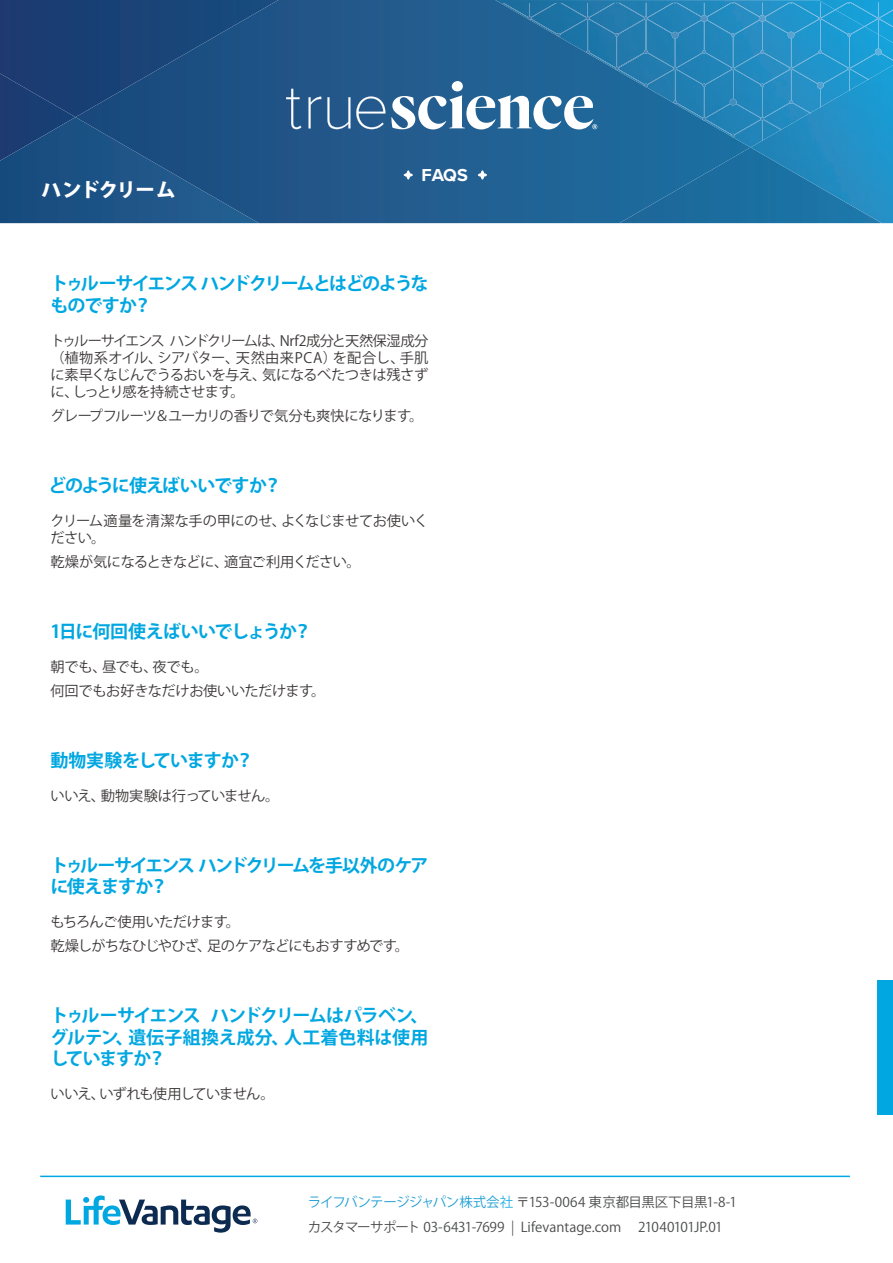
<style>
.page{position:relative;width:893px;height:1263px;background:#fff}
.page>*{position:absolute;margin:0;border:0;box-sizing:border-box;transform-origin:0 0}
.t1{font:800 19.5px "Koz Go Pr 6 N";letter-spacing:-.02em;color:#fff}
.t2{font:700 18px/21.6px "Koz Go Pr 6 N";letter-spacing:-.07em;color:#00a7e1;text-align:justify}
.t3{font:700 18px/21.6px "Koz Go Pr 6 N";letter-spacing:-.1em;color:#00a7e1}
.t4{font:700 18px/21.6px "Koz Go Pr 6 N";letter-spacing:-.095em;color:#00a7e1}
.t5{font:700 18px "Koz Go Pr 6 N";letter-spacing:-.045em;color:#00a7e1}
.t6{font:700 18px "Proxima Nova";color:#fff}
.t7{font:14.25px/17.1px "Koz Go Pr 6 N";letter-spacing:-.04em;color:#3c3838}
.t8{font:14.25px "Koz Go Pr 6 N";letter-spacing:-.06em;color:#3c3838}
.t9{font:13.5px/24.8px "Koz Go Pr 6 N";letter-spacing:-.025em;color:#4b4c4d}
.s1{color:#1f9ed3}
.s2{color:#26b1e5}
.s3{font-weight:300}
</style>
<div class="page">
<div style="left:877px;top:980px;width:16px;height:135px;background:#00a7e1"></div>
<svg style="left:0;top:0;width:882px;height:223px;background:#1a4378"></svg>
<svg style="left:76px;top:0;width:674px;height:223px;background:#1f578a"></svg>
<img style="left:495px;top:0;width:369px;height:67px">
<img style="left:750px;top:141px;width:143px;height:82px">
<img style="left:820px;top:63px;width:73px;height:78px">
<img style="left:503px;top:3px;width:317px;height:138px">
<svg style="left:286px;top:89px;width:15px;height:40px"></svg>
<svg style="left:308px;top:97px;width:13px;height:31px"></svg>
<svg style="left:327px;top:97px;width:23px;height:32px"></svg>
<svg style="left:356px;top:96px;width:29px;height:33px"></svg>
<svg style="left:391px;top:81px;width:167px;height:48px"></svg>
<svg style="left:404px;top:170px;width:9px;height:10px"></svg>
<svg style="left:478px;top:170px;width:9px;height:10px"></svg>
<img style="left:558px;top:57px;width:175px;height:81px">
<img style="left:558px;top:3px;width:335px;height:54px">
<svg style="left:66px;top:1195px;width:191px;height:38px"></svg>
<hr style="left:40px;top:1175px;width:810px;height:2px;background:#00a7e1">
<h1 class="t1" style="left:41px;top:179px;width:136px">ハンドクリーム</h1>
<p class="t6" style="left:421px;top:162px;width:48px">FAQS</p>
<p class="t4" style="left:50px;top:273px;width:380px">トゥルーサイエンス ハンドクリームとはどのようなものですか？</p>
<p class="t7" style="left:50px;top:332px;width:380px;text-align:justify">トゥルーサイエンス ハンドクリームは、Nrf2成分と天然保湿成分（植物系オイル、シアバター、天然由来PCA）を配合し、手肌に素早くなじんでうるおいを与え、気になるべたつきは残さずに、しっとり感を持続させます。</p>
<p class="t7" style="left:50px;top:408px;width:374px">グレープフルーツ＆ユーカリの香りで気分も爽快になります。</p>
<p class="t2" style="left:49px;top:475px;width:235px">どのように使えばいいですか？</p>
<p class="t7" style="left:50px;top:513px;width:380px">クリーム適量を清潔な手の甲にのせ、よくなじませてお使いください。</p>
<p class="t7" style="left:50px;top:553px;width:312px">乾燥が気になるときなどに、適宜ご利用ください。</p>
<p class="t2" style="left:50px;top:621px;width:263px">1日に何回使えばいいでしょうか？</p>
<p class="t7" style="left:50px;top:655px;width:276px;line-height:23.9px">朝でも、昼でも、夜でも。<br>何回でもお好きなだけお使いいただけます。</p>
<p class="t5" style="left:50px;top:750px;width:205px">動物実験をしていますか？</p>
<p class="t7" style="left:50px;top:787px;width:230px">いいえ、動物実験は行っていません。</p>
<p class="t3" style="left:50px;top:855px;width:380px">トゥルーサイエンス ハンドクリームを手以外のケアに使えますか？</p>
<p class="t7" style="left:50px;top:910px;width:360px;line-height:23.9px">もちろんご使用いただけます。<br>乾燥しがちなひじやひざ、足のケアなどにもおすすめです。</p>
<p class="t2" style="left:50px;top:1005px;width:380px">トゥルーサイエンス ハンドクリームはパラベン、グルテン、遺伝子組換え成分、人工着色料は使用していますか？</p>
<p class="t8" style="left:50px;top:1086px;width:226px">いいえ、いずれも使用していません。</p>
<p class="t9" style="left:308px;top:1190px;width:431px"><span class="s1">ライフバンテージジャパン株式会</span><span class="s2">社</span> 〒153-0064 東京都目黒区下目黒1-8-1カスタマーサポート 03-6431-7699 <span class="s3">|</span> Lifevantage.com　 21040101JP.01</p>
</div>
